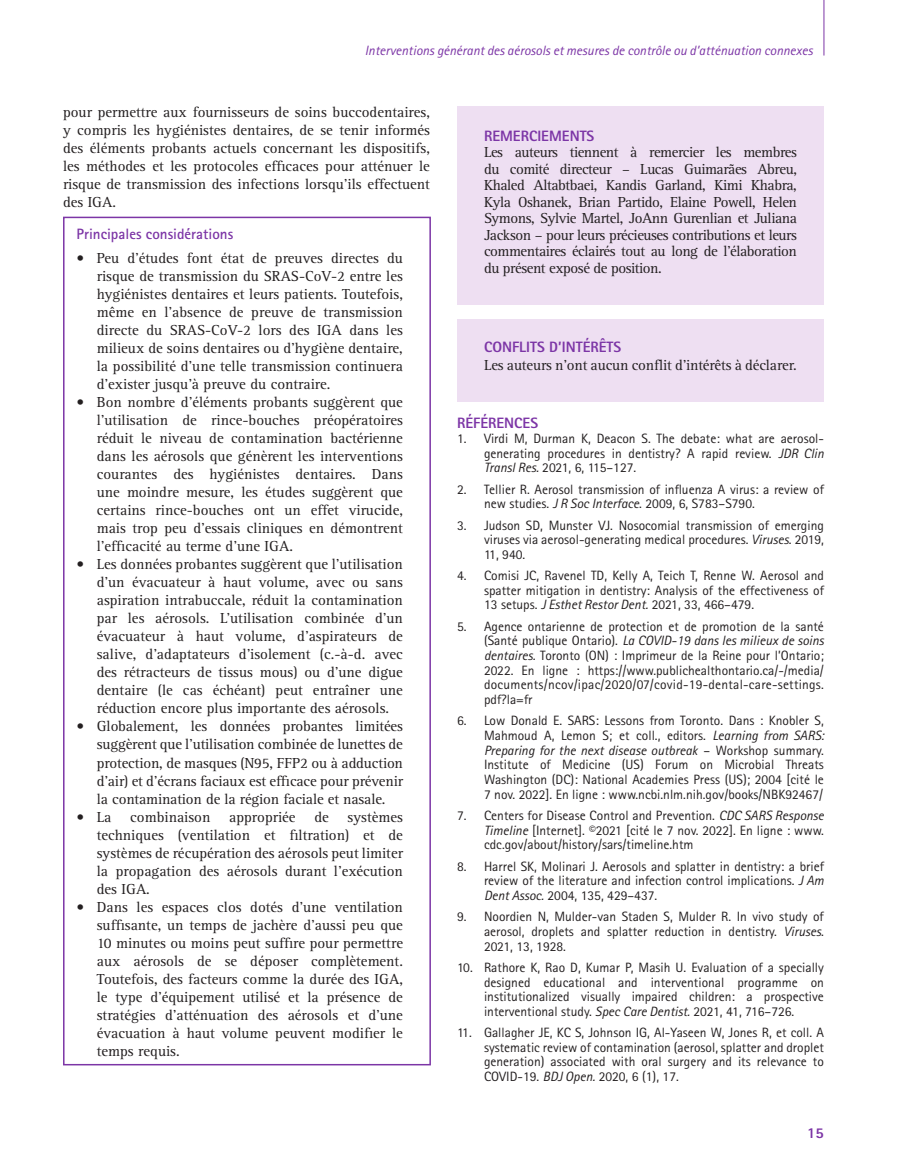
<style>
.page{position:relative;width:905px;height:1175px;background:#fff}
.page>*{position:absolute;margin:0;border:0;box-sizing:border-box;transform-origin:0 0}
.Acknowledgment_box{font:15px/18px "Rotis Serif Std";color:#231f20;text-align:justify}
.Body{font:15px/18px "Rotis Serif Std";color:#231f20;text-align:justify}
.Conflict_of_Interest_box{font:15px "Rotis Serif Std";letter-spacing:-.01em;color:#231f20}
.subheading_1{font:800 15px "Rotis Sans Serif Std";color:#7c35a6}
.subheading_2{font:700 15px "Rotis Sans Serif Std";color:#7c35a6}
.t1{font:13.5px/14.7px "Rotis Sans Serif Std";color:#231f20;text-align:justify}
.t2{font:italic 13.5px "Rotis Sans Serif Std";color:#7c35a6}
.s1{font-style:italic}
</style>
<div class="page">
<hr style="left:823px;top:0;width:1px;height:56px;background:#7c35a6">
<div style="left:457px;top:106px;width:367px;height:198px;background:#eedff2"></div>
<div style="left:457px;top:319px;width:367px;height:82px;background:#eedff2"></div>
<div style="left:63px;top:217px;width:368px;height:848px;border:2px solid #7c35a6"></div>
<p class="t2" style="left:365px;top:42px;width:449px">Interventions générant des aérosols et mesures de contrôle ou d’atténuation connexes</p>
<p class="Body" style="left:63px;top:103px;width:368px">pour permettre aux fournisseurs de soins buccodentaires, y compris les hygiénistes dentaires, de se tenir informés des éléments probants actuels concernant les dispositifs, les méthodes et les protocoles efficaces pour atténuer le risque de transmission des infections lorsqu’ils effectuent des IGA.</p>
<p class="subheading_2" style="left:76px;top:224px;width:158px">Principales considérations</p>
<p class="Acknowledgment_box" style="left:97px;top:250px;width:308px;text-indent:-20px">• Peu d’études font état de preuves directes du risque de transmission du SRAS-CoV-2 entre les hygiénistes dentaires et leurs patients. Toutefois, même en l’absence de preuve de transmission directe du SRAS-CoV-2 lors des IGA dans les milieux de soins dentaires ou d’hygiène dentaire, la possibilité d’une telle transmission continuera d’exister jusqu’à preuve du contraire.</p>
<p class="Acknowledgment_box" style="left:97px;top:394px;width:308px;text-indent:-20px">• Bon nombre d’éléments probants suggèrent que l’utilisation de rince-bouches préopératoires réduit le niveau de contamination bactérienne dans les aérosols que génèrent les interventions courantes des hygiénistes dentaires. Dans une moindre mesure, les études suggèrent que certains rince-bouches ont un effet virucide, mais trop peu d’essais cliniques en démontrent l’efficacité au terme d’une IGA.</p>
<p class="Acknowledgment_box" style="left:97px;top:556px;width:308px;text-indent:-20px">• Les données probantes suggèrent que l’utilisation d’un évacuateur à haut volume, avec ou sans aspiration intrabuccale, réduit la contamination par les aérosols. L’utilisation combinée d’un évacuateur à haut volume, d’aspirateurs de salive, d’adaptateurs d’isolement (c.-à-d. avec des rétracteurs de tissus mous) ou d’une digue dentaire (le cas échéant) peut entraîner une réduction encore plus importante des aérosols.</p>
<p class="Acknowledgment_box" style="left:97px;top:718px;width:308px;text-indent:-20px">• Globalement, les données probantes limitées suggèrent que l’utilisation combinée de lunettes de protection, de masques (N95, FFP2 ou à adduction d’air) et d’écrans faciaux est efficace pour prévenir la contamination de la région faciale et nasale.</p>
<p class="Acknowledgment_box" style="left:97px;top:808px;width:308px;text-indent:-20px">• La combinaison appropriée de systèmes techniques (ventilation et filtration) et de systèmes de récupération des aérosols peut limiter la propagation des aérosols durant l’exécution des IGA.</p>
<p class="Acknowledgment_box" style="left:97px;top:898px;width:308px;text-indent:-20px">• Dans les espaces clos dotés d’une ventilation suffisante, un temps de jachère d’aussi peu que 10 minutes ou moins peut suffire pour permettre aux aérosols de se déposer complètement.<br>Toutefois, des facteurs comme la durée des IGA, le type d’équipement utilisé et la présence de stratégies d’atténuation des aérosols et d’une évacuation à haut volume peuvent modifier le temps requis.</p>
<p class="subheading_1" style="left:484px;top:126px;width:112px">REMERCIEMENTS</p>
<p class="Acknowledgment_box" style="left:484px;top:145px;width:314px;line-height:16.5px">Les auteurs tiennent à remercier les membres du comité directeur – Lucas Guimarães Abreu, Khaled Altabtbaei, Kandis Garland, Kimi Khabra, Kyla Oshanek, Brian Partido, Elaine Powell, Helen Symons, Sylvie Martel, JoAnn Gurenlian et Juliana Jackson – pour leurs précieuses contributions et leurs commentaires éclairés tout au long de l’élaboration du présent exposé de position.</p>
<p class="subheading_1" style="left:484px;top:337px;width:139px">CONFLITS D’INTÉRÊTS</p>
<p class="Conflict_of_Interest_box" style="left:484px;top:356px;width:314px">Les auteurs n’ont aucun conflit d’intérêts à déclarer.</p>
<p class="subheading_1" style="left:457px;top:413px;width:83px">RÉFÉRENCES</p>
<p class="t1" style="left:484px;top:431px;width:341px;text-indent:-27px">1. Virdi M, Durman K, Deacon S. The debate: what are aerosol&shy;generating procedures in dentistry? A rapid review. <span class="s1">JDR Clin Transl Res.</span> 2021, 6, 115–127.</p>
<p class="t1" style="left:484px;top:481px;width:341px;text-indent:-27px">2. Tellier R. Aerosol transmission of influenza A virus: a review of new studies. <span class="s1">J R Soc Interface</span>. 2009, 6, S783–S790.</p>
<p class="t1" style="left:484px;top:517px;width:341px;text-indent:-27px">3. Judson SD, Munster VJ. Nosocomial transmission of emerging viruses via aerosol-generating medical procedures. <span class="s1">Viruses</span>. 2019, 11, 940.</p>
<p class="t1" style="left:484px;top:568px;width:341px;text-indent:-27px">4. Comisi JC, Ravenel TD, Kelly A, Teich T, Renne W. Aerosol and spatter mitigation in dentistry: Analysis of the effectiveness of 13 setups. <span class="s1">J Esthet Restor Dent.</span> 2021, 33, 466–479.</p>
<p class="t1" style="left:484px;top:619px;width:341px;text-indent:-27px">5. Agence ontarienne de protection et de promotion de la santé (Santé publique Ontario). <span class="s1">La COVID-19 dans les milieux de soins dentaires.</span> Toronto (ON) : Imprimeur de la Reine pour l’Ontario; 2022. En ligne : https://www.publichealthontario.ca/-/media/ documents/ncov/ipac/2020/07/covid-19-dental-care-settings. pdf?la=fr</p>
<p class="t1" style="left:484px;top:713px;width:341px;text-indent:-27px">6. Low Donald E. SARS: Lessons from Toronto. Dans : Knobler S, Mahmoud A, Lemon S; et coll., editors. <span class="s1">Learning from SARS:<br>Preparing for the next disease outbreak</span> – Workshop summary.<br>Institute of Medicine (US) Forum on Microbial Threats Washington (DC): National Academies Press (US); 2004 [cité le 7 nov. 2022]. En ligne : www.ncbi.nlm.nih.gov/books/NBK92467/</p>
<p class="t1" style="left:484px;top:808px;width:341px;text-indent:-27px">7. Centers for Disease Control and Prevention. <span class="s1">CDC SARS Response Timeline</span> [Internet]. ©2021 [cité le 7 nov. 2022]. En ligne : www. cdc.gov/about/history/sars/timeline.htm</p>
<p class="t1" style="left:484px;top:858px;width:341px;text-indent:-27px">8. Harrel SK, Molinari J. Aerosols and splatter in dentistry: a brief review of the literature and infection control implications. <span class="s1">J Am Dent Assoc.</span> 2004, 135, 429–437.</p>
<p class="t1" style="left:484px;top:909px;width:341px;text-indent:-27px">9. Noordien N, Mulder-van Staden S, Mulder R. In vivo study of aerosol, droplets and splatter reduction in dentistry. <span class="s1">Viruses</span>.<br>2021, 13, 1928.</p>
<p class="t1" style="left:484px;top:959px;width:341px;text-indent:-27px">10. Rathore K, Rao D, Kumar P, Masih U. Evaluation of a specially designed educational and interventional programme on institutionalized visually impaired children: a prospective interventional study. <span class="s1">Spec Care Dentist.</span> 2021, 41, 716–726.</p>
<p class="t1" style="left:484px;top:1025px;width:341px;text-indent:-27px">11. Gallagher JE, KC S, Johnson IG, Al-Yaseen W, Jones R, et coll. A systematic review of contamination (aerosol, splatter and droplet generation) associated with oral surgery and its relevance to COVID-19. <span class="s1">BDJ Open.</span> 2020, 6 (1), 17.</p>
<p class="subheading_1" style="left:807px;top:1123px;width:18px">15</p>
</div>
